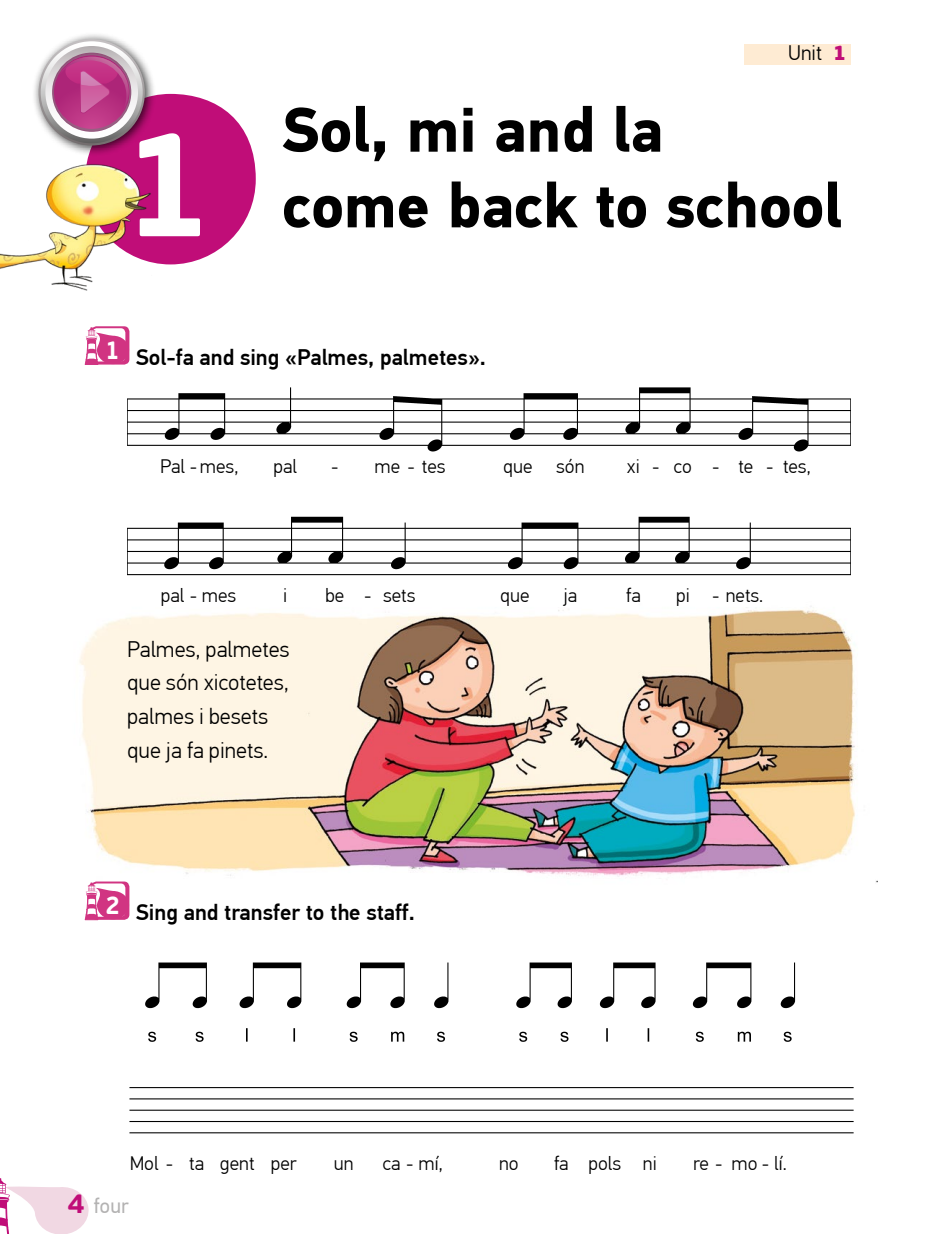
<style>
.page{position:relative;width:936px;height:1234px;background:#fff}
.page>*{position:absolute;margin:0;border:0;box-sizing:border-box;transform-origin:0 0}
.t1{font:700 150px "PF Beau Sans Pro";color:#fff}
.t2{font:700 63px/75.6px "PF Din Text Pro";color:#000}
.t3{font:700 27px "PF Beau Sans Pro";color:#c00d78}
.t4{font:700 25.5px "PF Beau Sans Pro";color:#fff;scale:.9 1}
.t5{font:300 22.5px/33.8px "PF Din Text Pro";color:#000}
.t6{font:500 22.5px "PF Din Text Pro";color:#000}
.t7{font:300 21px "PF Din Text Pro";color:#000}
.t8{font:21px "PF Din Text Pro";color:#b3b2b2}
.t9{font:900 21px "PF Beau Sans Pro";color:#c00d78}
.t10{font:300 19.5px "PF Din Text Pro";color:#000}
</style>
<div class="page">
<div style="left:744px;top:44px;width:106px;height:20px;background:#feebd3"></div>
<svg style="left:0;top:1178px;width:89px;height:55px"></svg>
<img style="left:79px;top:561px;width:798px;height:355px">
<img style="left:129px;top:962px;width:725px;height:172px">
<img style="left:128px;top:387px;width:722px;height:233px">
<div style="left:85px;top:94px;width:171px;height:170px;background:#c00d78;border-radius:50%"></div>
<div style="left:32px;top:32px;width:124px;height:124px;background:#000;opacity:.75"></div>
<svg style="left:39px;top:39px;width:106px;height:106px"></svg>
<svg style="left:85px;top:326px;width:44px;height:38px"></svg>
<svg style="left:85px;top:881px;width:44px;height:38px"></svg>
<img style="left:0;top:162px;width:154px;height:129px">
<h1 class="t1" style="left:120px;top:91px;width:99px">1</h1>
<p class="t7" style="left:788px;top:41px;width:35px">Unit</p>
<p class="t9" style="left:832px;top:39px;width:16px">1</p>
<h2 class="t2" style="left:282px;top:94px;width:561px">Sol, mi and la<br>come back to school</h2>
<h3 class="t4" style="left:105px;top:334px;width:18px">1</h3>
<p class="t6" style="left:136px;top:343px;width:351px">Sol-fa and sing «Palmes, palmetes».</p>
<p class="t10" style="left:160px;top:455px;width:80px">Pal -mes,</p>
<p class="t10" style="left:273px;top:455px;width:25px">pal</p>
<p class="t10" style="left:331px;top:455px;width:116px">- me - tes</p>
<p class="t10" style="left:503px;top:455px;width:83px">que són</p>
<p class="t10" style="left:627px;top:455px;width:185px">xi - co - te - tes,</p>
<p class="t10" style="left:161px;top:584px;width:77px">pal - mes</p>
<p class="t10" style="left:283px;top:584px;width:6px">i</p>
<p class="t10" style="left:325px;top:584px;width:92px">be - sets</p>
<p class="t10" style="left:500px;top:584px;width:31px">que</p>
<p class="t10" style="left:563px;top:584px;width:15px">ja</p>
<p class="t10" style="left:626px;top:584px;width:16px">fa</p>
<p class="t10" style="left:676px;top:584px;width:89px">pi - nets.</p>
<p class="t5" style="left:127px;top:632px;width:164px">Palmes, palmetes que són xicotetes, palmes i besets que ja fa pinets.</p>
<h3 class="t4" style="left:105px;top:889px;width:18px">2</h3>
<p class="t6" style="left:136px;top:898px;width:280px">Sing and transfer to the staff.</p>
<h3 class="t3" style="left:67px;top:1186px;width:19px">4</h3>
<p class="t10" style="left:130px;top:1151px;width:168px">Mol - ta gent per</p>
<p class="t10" style="left:334px;top:1151px;width:21px">un</p>
<p class="t10" style="left:383px;top:1151px;width:62px">ca - mí,</p>
<p class="t10" style="left:499px;top:1151px;width:21px">no</p>
<p class="t10" style="left:554px;top:1151px;width:104px">fa pols ni</p>
<p class="t10" style="left:693px;top:1151px;width:95px">re - mo- lí.</p>
<p class="t8" style="left:94px;top:1192px;width:37px">four</p>
</div>
